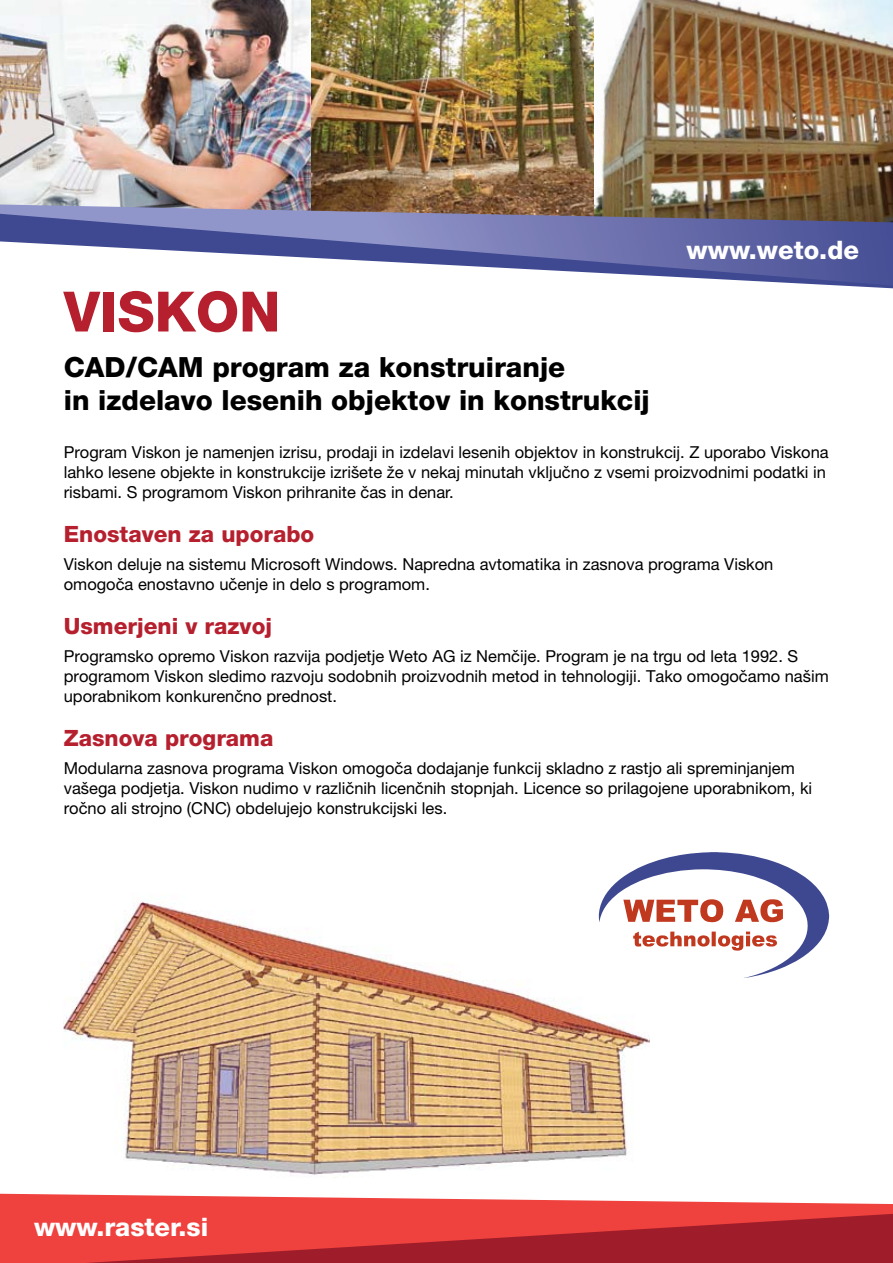
<style>
.page{position:relative;width:893px;height:1263px;background:#fff}
.page>*{position:absolute;margin:0;border:0;box-sizing:border-box;transform-origin:0 0}
.t1{font:800 55.65px "Helvetica Neue LT Std";color:#b6202e}
.t2{font:800 27.9px/33.5px "Helvetica Neue LT Std";color:#000}
.t3{font:800 25.5px "Helvetica Neue LT Std";color:#fff}
.t4{font:800 22.5px "Helvetica Neue LT Std";color:#b6202e}
.t5{font:16.5px/19.8px "Helvetica Neue LT Std";color:#000}
</style>
<div class="page">
<img style="left:64px;top:902px;width:585px;height:274px">
<img style="left:595px;top:0;width:298px;height:204px">
<img style="left:0;top:0;width:312px;height:204px">
<img style="left:312px;top:0;width:282px;height:204px">
<svg style="left:0;top:1194px;width:893px;height:69px;fill:#ef413d"></svg>
<svg style="left:85px;top:1214px;width:808px;height:49px;background:#c62e33"></svg>
<img style="left:0;top:204px;width:893px;height:10px">
<svg style="left:0;top:214px;width:893px;height:74px"></svg>
<svg style="left:599px;top:852px;width:230px;height:126px"></svg>
<hr style="left:746px;top:936px;width:4px;height:10px;background:#c0381e">
<h1 class="t1" style="left:64px;top:279px;width:218px">Viskon</h1>
<h2 class="t2" style="left:64px;top:350px;width:588px">CAD/CAM program za konstruiranje<br>in izdelavo lesenih objektov in konstrukcij</h2>
<h3 class="t3" style="left:686px;top:234px;width:174px">www.weto.de</h3>
<p class="t5" style="left:64px;top:442px;width:766px">Program Viskon je namenjen izrisu, prodaji in izdelavi lesenih objektov in konstrukcij. Z uporabo Viskona lahko lesene objekte in konstrukcije izrišete že v nekaj minutah vključno z vsemi proizvodnimi podatki in risbami. S programom Viskon prihranite čas in denar.</p>
<h3 class="t4" style="left:64px;top:520px;width:252px">Enostaven za uporabo</h3>
<p class="t5" style="left:64px;top:554px;width:711px">Viskon deluje na sistemu Microsoft Windows. Napredna avtomatika in zasnova programa Viskon omogoča enostavno učenje in delo s programom.</p>
<h3 class="t4" style="left:64px;top:613px;width:210px">Usmerjeni v razvoj</h3>
<p class="t5" style="left:64px;top:646px;width:766px">Programsko opremo Viskon razvija podjetje Weto AG iz Nemčije. Program je na trgu od leta 1992. S programom Viskon sledimo razvoju sodobnih proizvodnih metod in tehnologiji. Tako omogočamo našim uporabnikom konkurenčno prednost.</p>
<h3 class="t4" style="left:64px;top:724px;width:211px">Zasnova programa</h3>
<p class="t5" style="left:64px;top:758px;width:750px">Modularna zasnova programa Viskon omogoča dodajanje funkcij skladno z rastjo ali spreminjanjem vašega podjetja. Viskon nudimo v različnih licenčnih stopnjah. Licence so prilagojene uporabnikom, ki ročno ali strojno (CNC) obdelujejo konstrukcijski les.</p>
<h3 class="t3" style="left:34px;top:1212px;width:176px">www.raster.si</h3>
</div>
